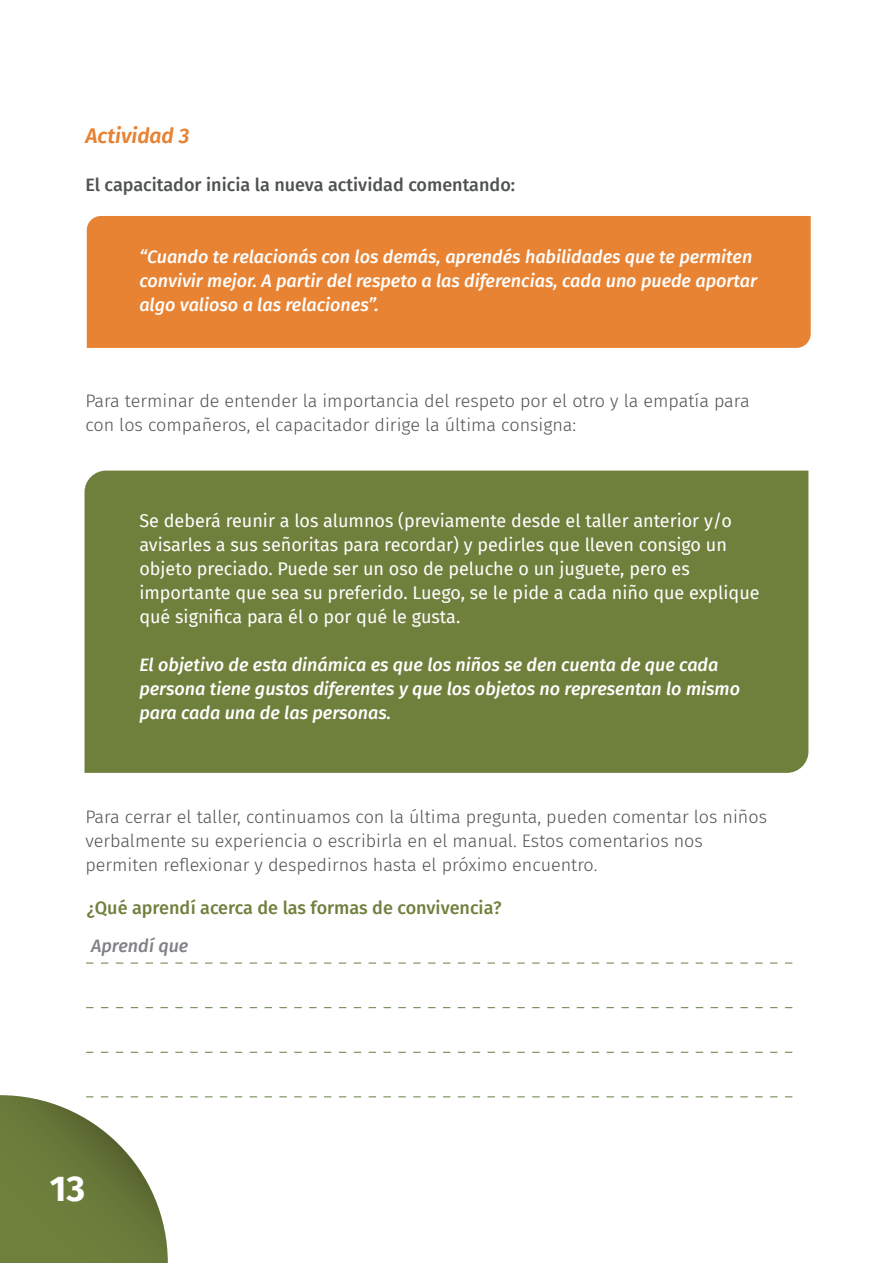
<style>
.page{position:relative;width:893px;height:1263px;background:#fff}
.page>*{position:absolute;margin:0;border:0;box-sizing:border-box;transform-origin:0 0}
.t1{font:700 36px "Fira Sans";color:#fff}
.t2{font:italic 600 21px "Fira Sans";color:#e88334}
.t3{font:300 18px/24px "Fira Sans";color:#4f5252}
.t4{font:italic 500 18px/24px "Fira Sans";color:#fff}
.t5{font:18px/24px "Fira Sans";color:#fff}
.t6{font:500 18px "Fira Sans";color:#4f5252}
.t7{font:500 18px "Fira Sans";color:#6f803d}
.t8{font:italic 500 18px "Fira Sans";color:#808285}
</style>
<div class="page">
<div style="left:87px;top:216px;width:724px;height:132px;background:#e88334"></div>
<div style="left:85px;top:471px;width:723px;height:302px;background:#6f803d"></div>
<svg style="left:86px;top:1007px;width:707px;height:1px"></svg>
<svg style="left:86px;top:963px;width:707px;height:1px"></svg>
<svg style="left:86px;top:1052px;width:707px;height:1px"></svg>
<svg style="left:0;top:1095px;width:793px;height:168px"></svg>
<p class="t2" style="left:85px;top:119px;width:106px">Actividad 3</p>
<p class="t6" style="left:85px;top:170px;width:431px">El capacitador inicia la nueva actividad comentando:</p>
<p class="t4" style="left:139px;top:244px;width:619px">“Cuando te relacionás con los demás, aprendés habilidades que te permiten convivir mejor. A partir del respeto a las diferencias, cada uno puede aportar algo valioso a las relaciones”.</p>
<p class="t3" style="left:85px;top:389px;width:666px">Para terminar de entender la importancia del respeto por el otro y la empatía para con los compañeros, el capacitador dirige la última consigna:</p>
<p class="t5" style="left:139px;top:508px;width:622px">Se deberá reunir a los alumnos (previamente desde el taller anterior y/o avisarles a sus señoritas para recordar) y pedirles que lleven consigo un objeto preciado. Puede ser un oso de peluche o un juguete, pero es importante que sea su preferido. Luego, se le pide a cada niño que explique qué significa para él o por qué le gusta.</p>
<p class="t4" style="left:139px;top:652px;width:602px">El objetivo de esta dinámica es que los niños se den cuenta de que cada persona tiene gustos diferentes y que los objetos no representan lo mismo para cada una de las personas.</p>
<p class="t3" style="left:85px;top:804px;width:683px">Para cerrar el taller, continuamos con la última pregunta, pueden comentar los niños verbalmente su experiencia o escribirla en el manual. Estos comentarios nos permiten reflexionar y despedirnos hasta el próximo encuentro.</p>
<p class="t7" style="left:87px;top:893px;width:416px">¿Qué aprendí acerca de las formas de convivencia?</p>
<p class="t8" style="left:91px;top:931px;width:99px">Aprendí que</p>
<h1 class="t1" style="left:50px;top:1158px;width:37px">13</h1>
</div>
